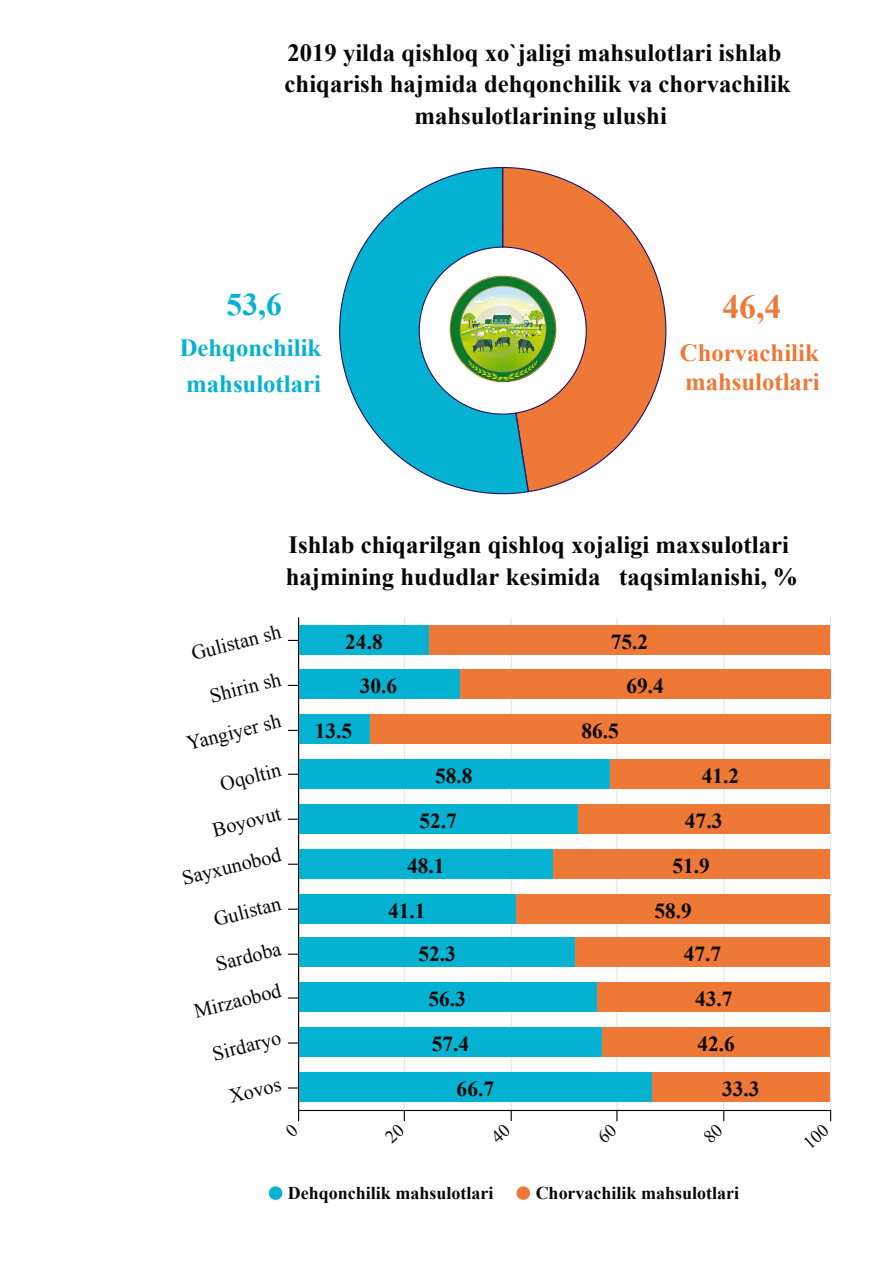
<style>
.page{position:relative;width:893px;height:1262px;background:#fff}
.page>*{position:absolute;margin:0;border:0;box-sizing:border-box;transform-origin:0 0}
.t1{font:700 33.75px "Times New Roman";color:#ee7836}
.t2{font:700 31.5px "Times New Roman";color:#05b2d2}
.t3{font:700 24.75px/31.5px "Times New Roman";color:#070707;text-align:center}
.t4{font:700 24.75px/36px "Times New Roman";color:#05b2d2}
.t5{font:700 24.75px/29.2px "Times New Roman";color:#ee7836}
.t6{font:700 21.3px "Times New Roman";color:#070707}
.t7{font:20.25px/40.7px "Times New Roman";color:#070707}
.t8{font:700 18px "Times New Roman";color:#070707}
</style>
<div class="page">
<svg style="left:529px;top:169px;width:138px;height:324px"></svg>
<svg style="left:339px;top:167px;width:190px;height:328px"></svg>
<img style="left:448px;top:274px;width:110px;height:109px">
<hr style="left:404px;top:617px;width:1px;height:492px;background:#e4e4e4">
<hr style="left:510px;top:617px;width:1px;height:492px;background:#e4e4e4">
<hr style="left:616px;top:617px;width:1px;height:492px;background:#e4e4e4">
<hr style="left:723px;top:617px;width:1px;height:492px;background:#e4e4e4">
<hr style="left:830px;top:617px;width:1px;height:492px;background:#e4e4e4">
<hr style="left:298px;top:617px;width:1px;height:492px;background:#000">
<hr style="left:299px;top:1109px;width:531px;height:2px;background:#000">
<div style="left:299px;top:625px;width:130px;height:29px;background:#05b2d2"></div>
<div style="left:299px;top:669px;width:161px;height:29px;background:#05b2d2"></div>
<div style="left:299px;top:714px;width:71px;height:29px;background:#05b2d2"></div>
<div style="left:299px;top:759px;width:311px;height:29px;background:#05b2d2"></div>
<div style="left:299px;top:804px;width:279px;height:29px;background:#05b2d2"></div>
<div style="left:299px;top:849px;width:254px;height:29px;background:#05b2d2"></div>
<div style="left:299px;top:894px;width:217px;height:29px;background:#05b2d2"></div>
<div style="left:299px;top:937px;width:277px;height:30px;background:#05b2d2"></div>
<div style="left:299px;top:982px;width:298px;height:30px;background:#05b2d2"></div>
<div style="left:299px;top:1027px;width:303px;height:30px;background:#05b2d2"></div>
<div style="left:299px;top:1072px;width:353px;height:30px;background:#05b2d2"></div>
<div style="left:429px;top:625px;width:401px;height:29px;background:#ee7836"></div>
<div style="left:460px;top:669px;width:370px;height:29px;background:#ee7836"></div>
<div style="left:370px;top:714px;width:460px;height:29px;background:#ee7836"></div>
<div style="left:610px;top:759px;width:220px;height:29px;background:#ee7836"></div>
<div style="left:578px;top:804px;width:252px;height:29px;background:#ee7836"></div>
<div style="left:553px;top:849px;width:277px;height:29px;background:#ee7836"></div>
<div style="left:516px;top:894px;width:314px;height:29px;background:#ee7836"></div>
<div style="left:576px;top:937px;width:254px;height:30px;background:#ee7836"></div>
<div style="left:597px;top:982px;width:233px;height:30px;background:#ee7836"></div>
<div style="left:602px;top:1027px;width:228px;height:30px;background:#ee7836"></div>
<div style="left:652px;top:1072px;width:178px;height:30px;background:#ee7836"></div>
<svg style="left:269px;top:1186px;width:13px;height:13px"></svg>
<svg style="left:516px;top:1186px;width:14px;height:13px"></svg>
<svg style="left:298px;top:1109px;width:1px;height:13px"></svg>
<svg style="left:384px;top:1109px;width:21px;height:13px"></svg>
<svg style="left:490px;top:1109px;width:21px;height:13px"></svg>
<svg style="left:596px;top:1109px;width:21px;height:13px"></svg>
<svg style="left:703px;top:1109px;width:21px;height:13px"></svg>
<svg style="left:803px;top:1109px;width:28px;height:13px"></svg>
<p class="t3" style="left:284px;top:36px;width:507px">2019 yilda qishloq xo`jaligi mahsulotlari ishlab chiqarish hajmida dehqonchilik va chorvachilik mahsulotlarining ulushi</p>
<p class="t2" style="left:226px;top:282px;width:57px">53,6</p>
<h1 class="t1" style="left:722px;top:284px;width:61px">46,4</h1>
<p class="t4" style="left:180px;top:329px;width:143px">Dehqonchilik mahsulotlari</p>
<p class="t5" style="left:680px;top:337px;width:141px">Chorvachilik mahsulotlari</p>
<p class="t3" style="left:286px;top:528px;width:513px;text-align:left">Ishlab chiqarilgan qishloq xojaligi maxsulotlari hajmining hududlar kesimida taqsimlanishi, %</p>
<p class="t7" style="left:187px;top:633px;width:93px;rotate:-14deg">Gulistan sh</p>
<p class="t7" style="left:172px;top:684px;width:108px;text-indent:34px;rotate:-14deg">Shirin sh<br>Yangiyer sh</p>
<p class="t7" style="left:197px;top:768px;width:82px;line-height:42.3px;text-indent:18px;rotate:-14deg">Oqoltin<br>Boyovut</p>
<p class="t7" style="left:177px;top:858px;width:103px;rotate:-14deg">Sayxunobod</p>
<p class="t7" style="left:200px;top:900px;width:79px;line-height:43.7px;text-align:center;rotate:-14deg">Gulistan<br>Sardoba</p>
<p class="t7" style="left:189px;top:991px;width:90px;rotate:-14deg">Mirzaobod</p>
<p class="t7" style="left:208px;top:1033px;width:71px;rotate:-14deg">Sirdaryo</p>
<p class="t7" style="left:224px;top:1076px;width:54px;rotate:-14deg">Xovos</p>
<p class="t6" style="left:345px;top:627px;width:39px">24.8</p>
<p class="t6" style="left:360px;top:671px;width:39px">30.6</p>
<p class="t6" style="left:315px;top:716px;width:39px">13.5</p>
<p class="t6" style="left:435px;top:761px;width:39px">58.8</p>
<p class="t6" style="left:419px;top:805px;width:39px">52.7</p>
<p class="t6" style="left:407px;top:850px;width:39px">48.1</p>
<p class="t6" style="left:388px;top:895px;width:39px">41.1</p>
<p class="t6" style="left:418px;top:939px;width:39px">52.3</p>
<p class="t6" style="left:428px;top:984px;width:39px">56.3</p>
<p class="t6" style="left:432px;top:1029px;width:39px">57.4</p>
<p class="t6" style="left:456px;top:1074px;width:39px">66.7</p>
<p class="t6" style="left:610px;top:627px;width:39px">75.2</p>
<p class="t6" style="left:626px;top:671px;width:39px">69.4</p>
<p class="t6" style="left:581px;top:716px;width:39px">86.5</p>
<p class="t6" style="left:701px;top:761px;width:39px">41.2</p>
<p class="t6" style="left:685px;top:805px;width:39px">47.3</p>
<p class="t6" style="left:672px;top:850px;width:39px">51.9</p>
<p class="t6" style="left:654px;top:895px;width:39px">58.9</p>
<p class="t6" style="left:683px;top:939px;width:39px">47.7</p>
<p class="t6" style="left:695px;top:984px;width:39px">43.7</p>
<p class="t6" style="left:697px;top:1029px;width:39px">42.6</p>
<p class="t6" style="left:722px;top:1074px;width:39px">33.3</p>
<p class="t8" style="left:288px;top:1180px;width:207px">Dehqonchilik mahsulotlari</p>
<p class="t8" style="left:535px;top:1180px;width:205px">Chorvachilik mahsulotlari</p>
</div>
